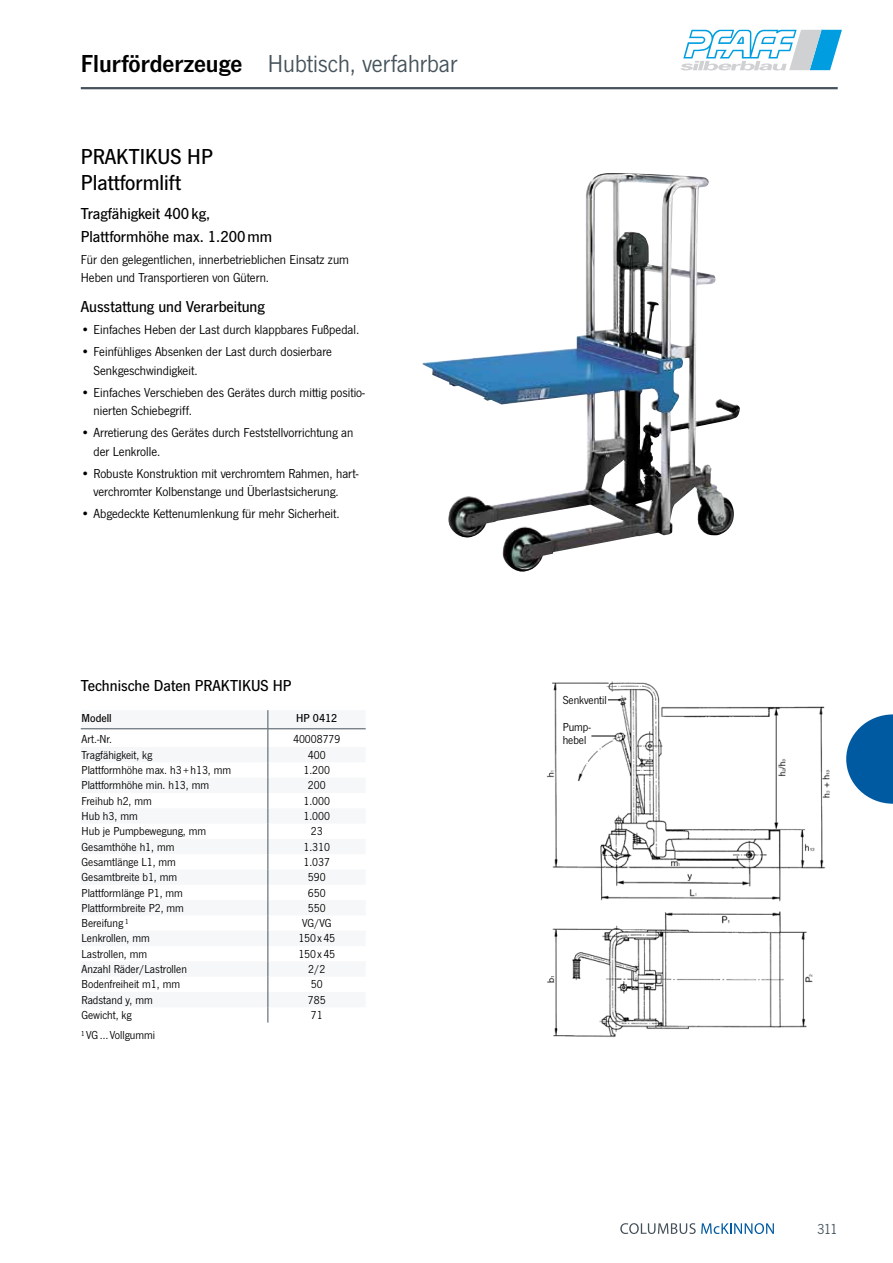
<style>
.page{position:relative;width:893px;height:1263px;background:#fff}
.page>*{position:absolute;margin:0;border:0;box-sizing:border-box;transform-origin:0 0}
.t1{font:25.5px "News Got";color:#46535b}
.t2{font:500 22.5px/26.1px "News Got";color:#000}
.t3{font:500 16.5px/22.4px "News Got";color:#000}
.t4{font:15px "News Got";color:#46535b}
.t5{font:13.5px/18.6px "News Got";color:#000}
.t6{font:12px/13.5px "News Got";color:#000}
.t7{font:500 12px "News Got";color:#000}
.s1{font-family:"News Got Dem";color:#000}
</style>
<div class="page">
<img style="left:422px;top:173px;width:318px;height:399px">
<svg style="left:681px;top:30px;width:161px;height:40px"></svg>
<hr style="left:81px;top:87px;width:757px;height:2px;background:#46535b">
<svg style="left:620px;top:1223px;width:154px;height:11px"></svg>
<svg style="left:81px;top:710px;width:285px;height:312px"></svg>
<img style="left:546px;top:681px;width:284px;height:356px">
<svg style="left:591px;top:736px;width:25px;height:1px"></svg>
<svg style="left:846px;top:714px;width:47px;height:90px"></svg>
<h1 class="t1" style="left:81px;top:50px;width:378px"><span class="s1">Flurförderzeuge</span> Hubtisch, verfahrbar</h1>
<h2 class="t2" style="left:81px;top:144px;width:134px">PRAKTIKUS HP<br>Plattformlift</h2>
<p class="t3" style="left:81px;top:203px;width:193px">Tragfähigkeit 400kg,<br>Plattformhöhe max. 1.200mm</p>
<p class="t5" style="left:81px;top:250px;width:270px">Für den gelegentlichen, innerbetrieblichen Einsatz zum<br>Heben und Transportieren von Gütern.</p>
<p class="t3" style="left:81px;top:296px;width:186px">Ausstattung und Verarbeitung</p>
<p class="t5" style="left:81px;top:320px;width:280px">• Einfaches Heben der Last durch klappbares Fußpedal.</p>
<p class="t5" style="left:94px;top:342px;width:240px;text-indent:-13px">• Feinfühliges Absenken der Last durch dosierbare<br>Senkgeschwindigkeit.</p>
<p class="t5" style="left:94px;top:383px;width:273px;text-indent:-13px">• Einfaches Verschieben des Gerätes durch mittig positio&shy;nierten Schiebegriff.</p>
<p class="t5" style="left:94px;top:424px;width:261px;text-indent:-13px">• Arretierung des Gerätes durch Feststellvorrichtung an der Lenkrolle.</p>
<p class="t5" style="left:81px;top:464px;width:279px;text-align:center">• Robuste Konstruktion mit verchromtem Rahmen, hart&shy;verchromter Kolbenstange und Überlastsicherung.</p>
<p class="t5" style="left:81px;top:505px;width:260px">• Abgedeckte Kettenumlenkung für mehr Sicherheit.</p>
<p class="t3" style="left:81px;top:675px;width:212px">Technische Daten PRAKTIKUS HP</p>
<p class="t7" style="left:82px;top:712px;width:32px">Modell</p>
<p class="t7" style="left:296px;top:712px;width:43px">HP 0412</p>
<p class="t6" style="left:82px;top:733px;width:32px">Art.-Nr.</p>
<p class="t6" style="left:293px;top:733px;width:49px">40008779</p>
<p class="t6" style="left:82px;top:748px;width:72px">Tragfähigkeit, kg</p>
<p class="t6" style="left:308px;top:748px;width:19px">400</p>
<p class="t6" style="left:82px;top:763px;width:151px">Plattformhöhe max. h3 + h13, mm</p>
<p class="t6" style="left:304px;top:763px;width:28px">1.200</p>
<p class="t6" style="left:82px;top:779px;width:129px">Plattformhöhe min. h13, mm</p>
<p class="t6" style="left:308px;top:779px;width:19px">200</p>
<p class="t6" style="left:82px;top:794px;width:72px">Freihub h2, mm</p>
<p class="t6" style="left:304px;top:794px;width:28px">1.000</p>
<p class="t6" style="left:82px;top:809px;width:58px">Hub h3, mm</p>
<p class="t6" style="left:304px;top:809px;width:28px">1.000</p>
<p class="t6" style="left:82px;top:825px;width:126px">Hub je Pumpbewegung, mm</p>
<p class="t6" style="left:311px;top:825px;width:13px">23</p>
<p class="t6" style="left:82px;top:840px;width:94px">Gesamthöhe h1, mm</p>
<p class="t6" style="left:304px;top:840px;width:28px">1.310</p>
<p class="t6" style="left:82px;top:855px;width:96px">Gesamtlänge L1, mm</p>
<p class="t6" style="left:304px;top:855px;width:28px">1.037</p>
<p class="t6" style="left:82px;top:871px;width:97px">Gesamtbreite b1, mm</p>
<p class="t6" style="left:308px;top:871px;width:19px">590</p>
<p class="t6" style="left:82px;top:886px;width:103px">Plattformlänge P1, mm</p>
<p class="t6" style="left:308px;top:886px;width:19px">650</p>
<p class="t6" style="left:82px;top:901px;width:104px">Plattformbreite P2, mm</p>
<p class="t6" style="left:308px;top:901px;width:19px">550</p>
<p class="t6" style="left:82px;top:917px;width:49px">Bereifung ¹</p>
<p class="t6" style="left:302px;top:917px;width:31px">VG/VG</p>
<p class="t6" style="left:82px;top:932px;width:70px">Lenkrollen, mm</p>
<p class="t6" style="left:298px;top:932px;width:38px">150 x 45</p>
<p class="t6" style="left:82px;top:947px;width:67px">Lastrollen, mm</p>
<p class="t6" style="left:298px;top:947px;width:38px">150 x 45</p>
<p class="t6" style="left:82px;top:962px;width:107px">Anzahl Räder/Lastrollen</p>
<p class="t6" style="left:308px;top:962px;width:19px">2/2</p>
<p class="t6" style="left:82px;top:978px;width:100px">Bodenfreiheit m1, mm</p>
<p class="t6" style="left:311px;top:978px;width:13px">50</p>
<p class="t6" style="left:82px;top:993px;width:73px">Radstand y, mm</p>
<p class="t6" style="left:308px;top:993px;width:19px">785</p>
<p class="t6" style="left:82px;top:1008px;width:51px">Gewicht, kg</p>
<p class="t6" style="left:311px;top:1008px;width:13px">71</p>
<p class="t6" style="left:81px;top:1029px;width:76px">¹ VG…Vollgummi</p>
<p class="t6" style="left:563px;top:693px;width:46px">Senkventil</p>
<p class="t6" style="left:563px;top:720px;width:30px">Pump&shy;hebel</p>
<p class="t4" style="left:817px;top:1221px;width:22px">311</p>
</div>
